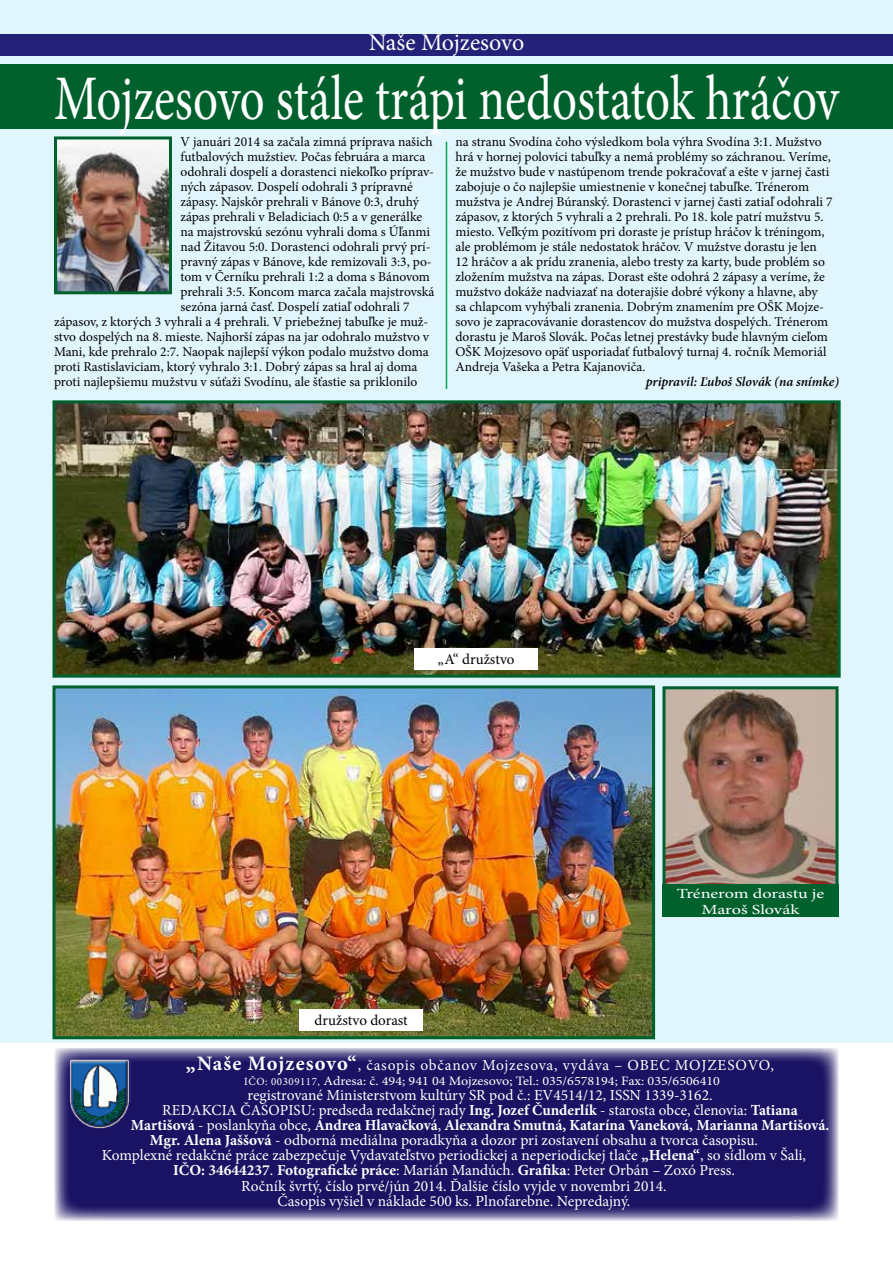
<style>
.page{position:relative;width:893px;height:1263px;background:#fff}
.page>*{position:absolute;margin:0;border:0;box-sizing:border-box;transform-origin:0 0}
.t1{font:63.6px "Minion Pro";color:#fff;scale:.77 1}
.t2{font:24px "Minion Pro";letter-spacing:-.005em;color:#fff}
.t3{font:15.45px "Minion Pro";color:#fff}
.t4{font:700 15.45px "Minion Pro";color:#fff}
.t5{font:15.45px "Minion Pro";letter-spacing:.05em;color:#fff}
.t6{font:15px "Minion Pro";color:#000}
.t7{font:13.95px/15.5px "Minion Pro";letter-spacing:-.005em;color:#fff;text-align:center;scale:1.3 1}
.t8{font:13.5px/15px "Minion Pro";color:#000}
.t9{font:italic 600 13.5px "Minion Pro";letter-spacing:-.005em;color:#000}
.t10{font:12.9px "Minion Pro";color:#fff;scale:1.1 1}
.s1{font-weight:700;font-size:20.55px}
.s2{font-size:10.95px}
.s3{font-weight:700}
.s4{font-weight:400}
</style>
<div class="page">
<div style="left:0;top:0;width:893px;height:1043px;background:#e1f5fd"></div>
<div style="left:0;top:64px;width:893px;height:64px;background:#00612c"></div>
<img style="left:56px;top:404px;width:781px;height:270px">
<div style="left:52px;top:400px;width:789px;height:278px;border:3px solid #00612c"></div>
<img style="left:56px;top:689px;width:595px;height:346px">
<div style="left:52px;top:685px;width:603px;height:354px;border:3px solid #00612c"></div>
<div style="left:299px;top:1009px;width:124px;height:22px;background:#fff"></div>
<div style="left:414px;top:648px;width:124px;height:21px;background:#fff"></div>
<svg style="left:55px;top:1048px;width:784px;height:173px;background:#2a236d"></svg>
<img style="left:68px;top:1058px;width:63px;height:70px">
<hr style="left:446px;top:142px;width:1px;height:246px;background:#00a651">
<div style="left:0;top:34px;width:893px;height:22px;background:#242278"></div>
<img style="left:58px;top:140px;width:110px;height:150px">
<div style="left:54px;top:136px;width:118px;height:158px;border:3px solid #00612c"></div>
<img style="left:666px;top:690px;width:168px;height:193px">
<div style="left:662px;top:686px;width:176px;height:201px;border:3px solid #00612c"></div>
<div style="left:662px;top:884px;width:177px;height:33px;background:#00612c"></div>
<h2 class="t2" style="left:369px;top:26px;width:157px">Naše Mojzesovo</h2>
<h1 class="t1" style="left:54px;top:56px;width:1021px">Mojzesovo stále trápi nedostatok hráčov</h1>
<p class="t8" style="left:180px;top:135px;width:254px">V januári 2014 sa začala zimná príprava našich</p>
<p class="t8" style="left:180px;top:150px;width:246px">futbalových mužstiev. Počas februára a marca</p>
<p class="t8" style="left:180px;top:165px;width:255px">odohrali dospelí a dorastenci niekoľko príprav-</p>
<p class="t8" style="left:180px;top:180px;width:234px">ných zápasov. Dospelí odohrali 3 prípravné</p>
<p class="t8" style="left:180px;top:195px;width:240px">zápasy. Najskôr prehrali v Bánove 0:3, druhý</p>
<p class="t8" style="left:180px;top:210px;width:243px">zápas prehrali v Beladiciach 0:5 a v generálke</p>
<p class="t8" style="left:180px;top:225px;width:251px">na majstrovskú sezónu vyhrali doma s Úľanmi</p>
<p class="t8" style="left:180px;top:240px;width:252px">nad Žitavou 5:0. Dorastenci odohrali prvý prí-</p>
<p class="t8" style="left:180px;top:255px;width:253px">pravný zápas v Bánove, kde remizovali 3:3, po-</p>
<p class="t8" style="left:180px;top:270px;width:251px">tom v Černíku prehrali 1:2 a doma s Bánovom</p>
<p class="t8" style="left:180px;top:285px;width:255px">prehrali 3:5. Koncom marca začala majstrovská</p>
<p class="t8" style="left:180px;top:300px;width:231px">sezóna jarná časť. Dospelí zatiaľ odohrali 7</p>
<p class="t8" style="left:54px;top:315px;width:376px">zápasov, z ktorých 3 vyhrali a 4 prehrali. V priebežnej tabuľke je muž-</p>
<p class="t8" style="left:54px;top:330px;width:377px">stvo dospelých na 8. mieste. Najhorší zápas na jar odohralo mužstvo v</p>
<p class="t8" style="left:54px;top:345px;width:376px">Mani, kde prehralo 2:7. Naopak najlepší výkon podalo mužstvo doma</p>
<p class="t8" style="left:54px;top:360px;width:365px">proti Rastislaviciam, ktorý vyhralo 3:1. Dobrý zápas sa hral aj doma</p>
<p class="t8" style="left:54px;top:375px;width:365px">proti najlepšiemu mužstvu v súťaži Svodínu, ale šťastie sa priklonilo</p>
<p class="t8" style="left:455px;top:135px;width:379px">na stranu Svodína čoho výsledkom bola výhra Svodína 3:1. Mužstvo hrá v hornej polovici tabuľky a nemá problémy so záchranou. Veríme, že mužstvo bude v nastúpenom trende pokračovať a ešte v jarnej časti zabojuje o čo najlepšie umiestnenie v konečnej tabuľke. Trénerom mužstva je Andrej Búranský. Dorastenci v jarnej časti zatiaľ odohrali 7 zápasov, z ktorých 5 vyhrali a 2 prehrali. Po 18. kole patrí mužstvu 5. miesto. Veľkým pozitívom pri doraste je prístup hráčov k tréningom, ale problémom je stále nedostatok hráčov. V mužstve dorastu je len 12 hráčov a ak prídu zranenia, alebo tresty za karty, bude problém so zložením mužstva na zápas. Dorast ešte odohrá 2 zápasy a veríme, že mužstvo dokáže nadviazať na doterajšie dobré výkony a hlavne, aby<br>sa chlapcom vyhýbali zranenia. Dobrým znamením pre OŠK Mojze&shy;sovo je zapracovávanie dorastencov do mužstva dospelých. Trénerom dorastu je Maroš Slovák. Počas letnej prestávky bude hlavným cieľom OŠK Mojzesovo opäť usporiadať futbalový turnaj 4. ročník Memoriál Andreja Vašeka a Petra Kajanoviča.</p>
<p class="t9" style="left:646px;top:372px;width:195px">pripravil: Ľuboš Slovák (na snímke)</p>
<p class="t6" style="left:438px;top:649px;width:78px">„A“ družstvo</p>
<p class="t6" style="left:315px;top:1010px;width:95px">družstvo dorast</p>
<p class="t7" style="left:677px;top:886px;width:115px">Trénerom dorastu je<br>Maroš Slovák</p>
<p class="t5" style="left:186px;top:1055px;width:590px"><span class="s1">„Naše Mojzesovo“</span>, časopis občanov Mojzesova, vydáva – OBEC MOJZESOVO,</p>
<p class="t10" style="left:244px;top:1072px;width:434px"><span class="s2">IČO: 00309117,</span> Adresa: č. 494; 941 04 Mojzesovo; Tel.: 035/6578194; Fax: 035/6506410</p>
<p class="t3" style="left:247px;top:1085px;width:467px">registrované Ministerstvom kultúry SR pod č.: EV4514/12, ISSN 1339-3162.</p>
<p class="t3" style="left:162px;top:1100px;width:637px">REDAKCIA ČASOPISU: predseda redakčnej rady <span class="s3">Ing. Jozef Čunderlík</span> - starosta obce, členovia: <span class="s3">Tatiana</span></p>
<p class="t4" style="left:131px;top:1114px;width:700px">Martišová <span class="s4">- poslankyňa obce,</span> Andrea Hlavačková<span class="s4">,</span> Alexandra Smutná, Katarína Vaneková, Marianna Martišová.</p>
<p class="t3" style="left:150px;top:1130px;width:610px"><span class="s3">Mgr. Alena Jaššová</span> - odborná mediálna poradkyňa a dozor pri zostavení obsahu a tvorca časopisu.</p>
<p class="t3" style="left:102px;top:1145px;width:706px">Komplexné redakčné práce zabezpečuje Vydavateľstvo periodickej a neperiodickej tlače <span class="s3">„Helena“</span>, so sídlom v Šali,</p>
<p class="t3" style="left:173px;top:1160px;width:563px"><span class="s3">IČO: 34644237</span>. <span class="s3">Fotografické práce</span>: Marián Mandúch. <span class="s3">Grafika</span>: Peter Orbán – Zoxó Press.</p>
<p class="t3" style="left:241px;top:1175px;width:427px">Ročník švrtý, číslo prvé/jún 2014. Ďalšie číslo vyjde v novembri 2014.</p>
<p class="t3" style="left:277px;top:1190px;width:354px">Časopis vyšiel v náklade 500 ks. Plnofarebne. Nepredajný.</p>
</div>
